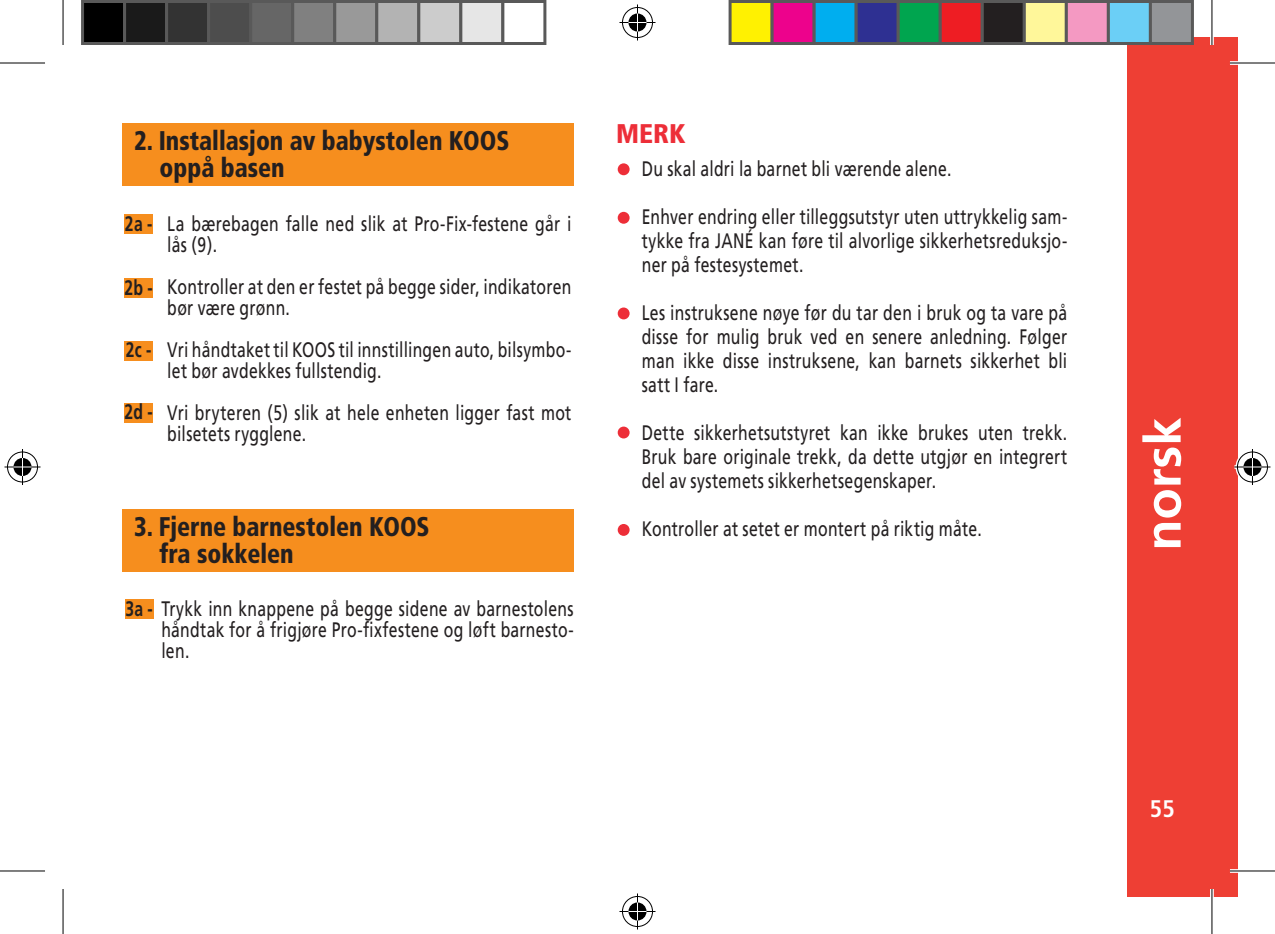
<style>
.page{position:relative;width:1275px;height:934px;background:#fff}
.page>*{position:absolute;margin:0;border:0;box-sizing:border-box;transform-origin:0 0}
.t1{font:700 51px "Frutiger CE";color:#fff}
.t2{font:900 condensed 27px "Frutiger LT";color:#231f20;scale:.9 1}
.t3{font:900 condensed 27px "Frutiger LT";color:#ed2e38}
.t4{font:700 condensed 24px "Frutiger LT";color:#fff}
.t5{font:21px/24px "Frutiger CE";letter-spacing:.02em;color:#231f20;scale:.75 1}
.t6{font:700 21px "Frutiger CE";letter-spacing:.015em;color:#231f20;scale:.75 1}
.s1{font-weight:700}
</style>
<div class="page">
<div style="left:1126px;top:37px;width:111px;height:859px;background:#ee3f34"></div>
<div style="left:123px;top:123px;width:450px;height:63px;background:#f68e1e"></div>
<div style="left:123px;top:509px;width:450px;height:63px;background:#f68e1e"></div>
<div style="left:124px;top:215px;width:29px;height:19px;background:#f68e1e"></div>
<div style="left:124px;top:279px;width:29px;height:19px;background:#f68e1e"></div>
<div style="left:124px;top:341px;width:29px;height:19px;background:#f68e1e"></div>
<div style="left:124px;top:403px;width:29px;height:19px;background:#f68e1e"></div>
<div style="left:125px;top:600px;width:28px;height:19px;background:#f68e1e"></div>
<div style="left:617px;top:163px;width:12px;height:12px;background:#ed2e38;border-radius:50%"></div>
<div style="left:617px;top:212px;width:12px;height:12px;background:#ed2e38;border-radius:50%"></div>
<div style="left:617px;top:524px;width:12px;height:12px;background:#ed2e38;border-radius:50%"></div>
<div style="left:617px;top:307px;width:12px;height:12px;background:#ed2e38;border-radius:50%"></div>
<div style="left:617px;top:427px;width:12px;height:11px;background:#ed2e38;border-radius:50%"></div>
<svg style="left:1230px;top:61px;width:8px;height:4px"></svg>
<svg style="left:0;top:871px;width:45px;height:1px"></svg>
<svg style="left:1230px;top:869px;width:44px;height:4px"></svg>
<svg style="left:1210px;top:0;width:3px;height:45px"></svg>
<svg style="left:1209px;top:889px;width:4px;height:45px"></svg>
<hr style="left:0;top:62px;width:45px;height:2px;background:#000">
<hr style="left:1229px;top:62px;width:45px;height:2px;background:#000">
<hr style="left:0;top:870px;width:45px;height:1px;background:#000">
<hr style="left:1229px;top:870px;width:45px;height:1px;background:#000">
<hr style="left:62px;top:0;width:2px;height:45px;background:#000">
<hr style="left:62px;top:889px;width:2px;height:45px;background:#000">
<hr style="left:1211px;top:0;width:1px;height:45px;background:#000">
<hr style="left:1211px;top:889px;width:1px;height:45px;background:#000">
<div style="left:620px;top:6px;width:34px;height:33px;border:4px solid #fff;border-radius:50%"></div>
<hr style="left:619px;top:21px;width:36px;height:3px;background:#fff">
<hr style="left:635px;top:4px;width:4px;height:36px;background:#fff">
<div style="left:626px;top:12px;width:22px;height:21px;border:4px solid #fff;border-radius:50%"></div>
<div style="left:622px;top:7px;width:30px;height:31px;border:1px solid #000;border-radius:50%"></div>
<hr style="left:619px;top:22px;width:36px;height:1px;background:#000">
<hr style="left:637px;top:4px;width:1px;height:36px;background:#000">
<svg style="left:628px;top:13px;width:18px;height:18px"></svg>
<div style="left:620px;top:894px;width:34px;height:34px;border:4px solid #fff;border-radius:50%"></div>
<hr style="left:619px;top:909px;width:36px;height:4px;background:#fff">
<hr style="left:635px;top:893px;width:4px;height:36px;background:#fff">
<div style="left:626px;top:900px;width:22px;height:22px;border:4px solid #fff;border-radius:50%"></div>
<div style="left:622px;top:896px;width:30px;height:31px;border:1px solid #000;border-radius:50%"></div>
<hr style="left:619px;top:911px;width:36px;height:1px;background:#000">
<hr style="left:637px;top:893px;width:1px;height:36px;background:#000">
<svg style="left:628px;top:902px;width:18px;height:18px"></svg>
<div style="left:6px;top:450px;width:33px;height:34px;border:4px solid #fff;border-radius:50%"></div>
<svg style="left:4px;top:465px;width:36px;height:4px"></svg>
<hr style="left:21px;top:449px;width:3px;height:36px;background:#fff">
<div style="left:12px;top:456px;width:21px;height:22px;border:4px solid #fff;border-radius:50%"></div>
<div style="left:7px;top:452px;width:31px;height:30px;border:1px solid #000;border-radius:50%"></div>
<hr style="left:4px;top:466px;width:36px;height:1px;background:#000">
<hr style="left:22px;top:449px;width:1px;height:36px;background:#000">
<svg style="left:14px;top:458px;width:18px;height:18px"></svg>
<div style="left:1235px;top:450px;width:33px;height:34px;border:4px solid #fff;border-radius:50%"></div>
<svg style="left:1234px;top:465px;width:36px;height:4px"></svg>
<hr style="left:1250px;top:449px;width:3px;height:36px;background:#fff">
<div style="left:1241px;top:456px;width:21px;height:22px;border:4px solid #fff;border-radius:50%"></div>
<div style="left:1236px;top:452px;width:31px;height:30px;border:1px solid #000;border-radius:50%"></div>
<hr style="left:1234px;top:466px;width:36px;height:1px;background:#000">
<hr style="left:1251px;top:449px;width:1px;height:36px;background:#000">
<svg style="left:1243px;top:458px;width:18px;height:18px"></svg>
<div style="left:82px;top:2px;width:42px;height:42px;background:#000"></div>
<div style="left:81px;top:0;width:45px;height:45px;border:3px solid #595959"></div>
<div style="left:124px;top:2px;width:42px;height:42px;background:#1a1a1a"></div>
<div style="left:123px;top:0;width:45px;height:45px;border:3px solid #595959"></div>
<div style="left:166px;top:2px;width:42px;height:42px;background:#333"></div>
<div style="left:165px;top:0;width:45px;height:45px;border:3px solid #595959"></div>
<div style="left:208px;top:2px;width:42px;height:42px;background:#4d4d4d"></div>
<div style="left:207px;top:0;width:45px;height:45px;border:3px solid #595959"></div>
<div style="left:250px;top:2px;width:42px;height:42px;background:#666"></div>
<div style="left:249px;top:0;width:45px;height:45px;border:3px solid #595959"></div>
<div style="left:292px;top:2px;width:42px;height:42px;background:#808080"></div>
<div style="left:291px;top:0;width:45px;height:45px;border:3px solid #595959"></div>
<div style="left:334px;top:2px;width:42px;height:42px;background:#999"></div>
<div style="left:333px;top:0;width:45px;height:45px;border:3px solid #595959"></div>
<div style="left:376px;top:2px;width:42px;height:42px;background:#b3b3b3"></div>
<div style="left:375px;top:0;width:45px;height:45px;border:3px solid #595959"></div>
<div style="left:418px;top:2px;width:42px;height:42px;background:#ccc"></div>
<div style="left:417px;top:0;width:45px;height:45px;border:3px solid #595959"></div>
<div style="left:460px;top:2px;width:42px;height:42px;background:#e6e6e6"></div>
<div style="left:459px;top:0;width:45px;height:45px;border:3px solid #595959"></div>
<div style="left:501px;top:0;width:45px;height:45px;border:3px solid #595959"></div>
<div style="left:730px;top:2px;width:42px;height:42px;background:#fff101"></div>
<div style="left:728px;top:0;width:45px;height:45px;border:3px solid #595959"></div>
<div style="left:772px;top:2px;width:42px;height:42px;background:#ed028c"></div>
<div style="left:770px;top:0;width:45px;height:45px;border:3px solid #595959"></div>
<div style="left:814px;top:2px;width:42px;height:42px;background:#00aeef"></div>
<div style="left:812px;top:0;width:45px;height:45px;border:3px solid #595959"></div>
<div style="left:856px;top:2px;width:42px;height:42px;background:#2e3092"></div>
<div style="left:854px;top:0;width:45px;height:45px;border:3px solid #595959"></div>
<div style="left:898px;top:2px;width:42px;height:42px;background:#00a54f"></div>
<div style="left:896px;top:0;width:45px;height:45px;border:3px solid #595959"></div>
<div style="left:940px;top:2px;width:42px;height:42px;background:#ee1d23"></div>
<div style="left:938px;top:0;width:45px;height:45px;border:3px solid #595959"></div>
<div style="left:982px;top:2px;width:42px;height:42px;background:#231f20"></div>
<div style="left:980px;top:0;width:45px;height:45px;border:3px solid #595959"></div>
<div style="left:1024px;top:2px;width:42px;height:42px;background:#fff79a"></div>
<div style="left:1022px;top:0;width:45px;height:45px;border:3px solid #595959"></div>
<div style="left:1066px;top:2px;width:42px;height:42px;background:#f499c2"></div>
<div style="left:1064px;top:0;width:45px;height:45px;border:3px solid #595959"></div>
<div style="left:1108px;top:2px;width:42px;height:42px;background:#6bcff6"></div>
<div style="left:1106px;top:0;width:45px;height:45px;border:3px solid #595959"></div>
<div style="left:1150px;top:2px;width:42px;height:42px;background:#939598"></div>
<div style="left:1148px;top:0;width:45px;height:45px;border:3px solid #595959"></div>
<p class="t2" style="left:134px;top:124px;width:418px">2. Installasjon av babystolen KOOS</p>
<p class="t2" style="left:159px;top:151px;width:141px">oppå basen</p>
<p class="t6" style="left:125px;top:211px;width:38px">2a -</p>
<p class="t6" style="left:124px;top:275px;width:39px">2b -</p>
<p class="t6" style="left:126px;top:337px;width:36px">2c -</p>
<p class="t6" style="left:124px;top:399px;width:39px">2d -</p>
<p class="t5" style="left:167px;top:213px;width:540px;line-height:21px">La bærebagen falle ned slik at Pro-Fix-festene går i lås (9).</p>
<p class="t5" style="left:167px;top:276px;width:540px;line-height:21px">Kontroller at den er festet på begge sider, indikatoren bør være grønn.</p>
<p class="t5" style="left:167px;top:339px;width:540px;line-height:21px">Vri håndtaket til KOOS til innstillingen auto, bilsymbo&shy;let bør avdekkes fullstendig.</p>
<p class="t5" style="left:167px;top:402px;width:540px;line-height:21px">Vri bryteren (5) slik at hele enheten ligger fast mot bilsetets rygglene.</p>
<p class="t2" style="left:134px;top:510px;width:329px">3. Fjerne barnestolen KOOS</p>
<p class="t2" style="left:159px;top:537px;width:151px">fra sokkelen</p>
<p class="t5" style="left:125px;top:597px;width:599px"><span class="s1">3a -</span> Trykk inn knappene på begge sidene av barnestolens</p>
<p class="t5" style="left:161px;top:619px;width:551px;line-height:21px">håndtak for å frigjøre Pro-fixfestene og løft barnesto&shy;len.</p>
<p class="t3" style="left:616px;top:117px;width:71px">MERK</p>
<p class="t5" style="left:641px;top:157px;width:414px">Du skal aldri la barnet bli værende alene.</p>
<p class="t5" style="left:641px;top:205px;width:568px;text-align:justify">Enhver endring eller tilleggsutstyr uten uttrykkelig sam&shy;tykke fra JANÉ kan føre til alvorlige sikkerhetsreduksjo&shy;ner på festesystemet.</p>
<p class="t5" style="left:641px;top:301px;width:568px;text-align:justify">Les instruksene nøye før du tar den i bruk og ta vare på disse for mulig bruk ved en senere anledning. Følger man ikke disse instruksene, kan barnets sikkerhet bli satt I fare.</p>
<p class="t5" style="left:641px;top:421px;width:568px;text-align:justify">Dette sikkerhetsutstyret kan ikke brukes uten trekk.<br>Bruk bare originale trekk, da dette utgjør en integrert del av systemets sikkerhetsegenskaper.</p>
<p class="t5" style="left:641px;top:517px;width:455px">Kontroller at setet er montert på riktig måte.</p>
<h1 class="t1" style="left:1131px;top:551px;width:135px;rotate:-90deg">norsk</h1>
<p class="t4" style="left:1149px;top:794px;width:26px">55</p>
</div>
